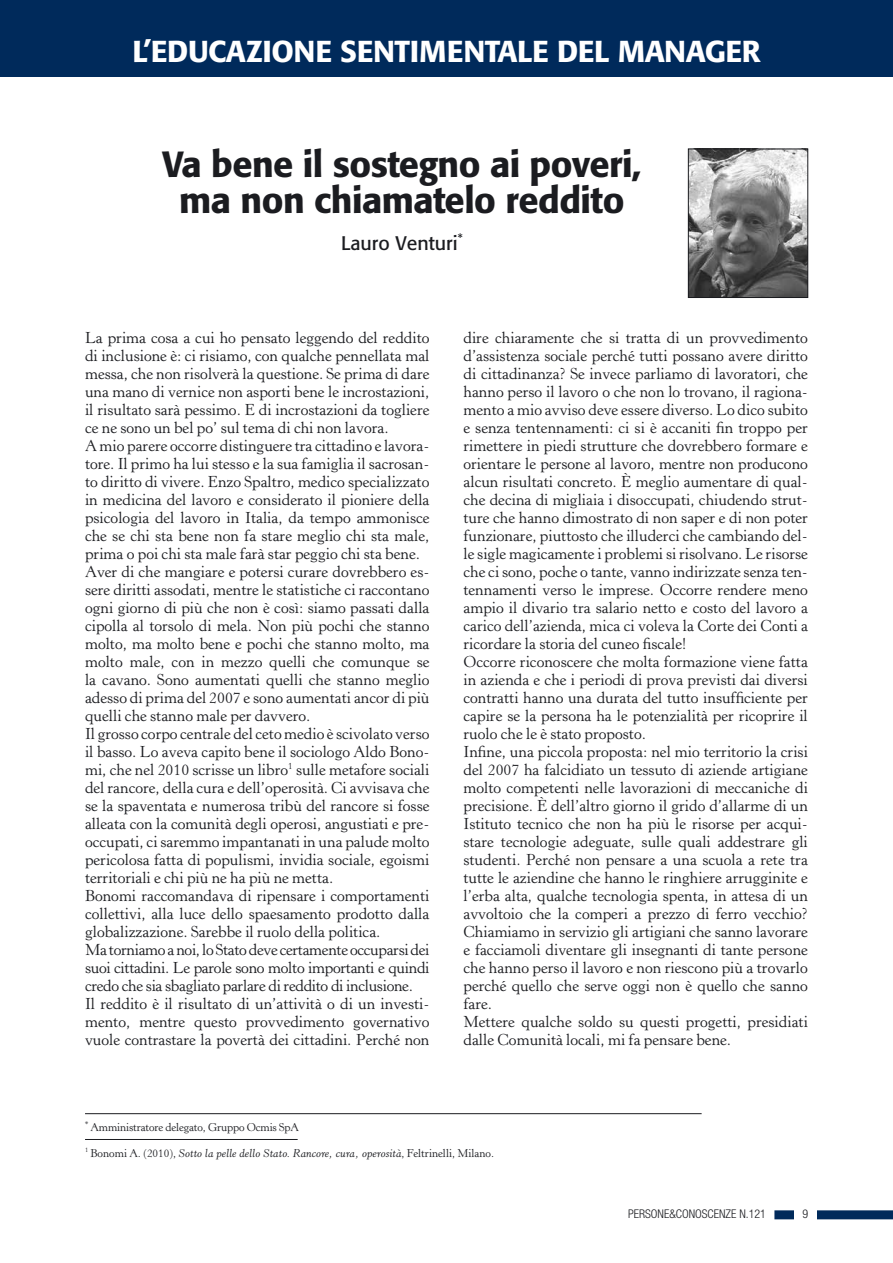
<style>
.page{position:relative;width:893px;height:1263px;background:#fff}
.page>*{position:absolute;margin:0;border:0;box-sizing:border-box;transform-origin:0 0}
.t1{font:500 36px/36px "Formata";letter-spacing:-.015em;color:#1b1c20;text-align:center}
.t2{font:500 30px "Formata";letter-spacing:-.015em;color:#fff}
.t3{font:19.5px "Formata";color:#1b1c20}
.t4{font:15.75px/18px "Horley Old Style MT Std";color:#1b1c20}
.t5{font:300 condensed 12px "Helvetica Neue LT Std";color:#1b1c20}
.t6{font:italic 11.25px "Horley Old Style MT Std";color:#1b1c20}
.t7{font:11.25px "Horley Old Style MT Std";letter-spacing:-.01em;color:#1b1c20}
.s1{font-style:normal}
</style>
<div class="page">
<div style="left:0;top:0;width:893px;height:77px;background:#002a5b"></div>
<img style="left:690px;top:151px;width:116px;height:145px">
<div style="left:688px;top:149px;width:120px;height:149px;border:1px solid #1b1c20"></div>
<div style="left:774px;top:1210px;width:119px;height:9px;background:#002a5b"></div>
<div style="left:794px;top:1204px;width:23px;height:22px;background:#fff"></div>
<hr style="left:85px;top:1113px;width:617px;height:1px;background:#1b1c20">
<hr style="left:85px;top:1139px;width:213px;height:1px;background:#1b1c20">
<h2 class="t2" style="left:132px;top:33px;width:630px">L’EDUCAZIONE SENTIMENTALE DEL MANAGER</h2>
<h1 class="t1" style="left:163px;top:147px;width:480px">Va bene il sostegno ai poveri, ma non chiamatelo reddito</h1>
<p class="t3" style="left:341px;top:231px;width:123px">Lauro Venturi<sup>*</sup></p>
<p class="t4" style="left:85px;top:329px;width:346px">La prima cosa a cui ho pensato leggendo del reddito di inclusione è: ci risiamo, con qualche pennellata mal messa, che non risolverà la questione. Se prima di dare una mano di vernice non asporti bene le incrostazioni, il risultato sarà pessimo. E di incrostazioni da togliere ce ne sono un bel po’ sul tema di chi non lavora.<br>A mio parere occorre distinguere tra cittadino e lavora&shy;tore. Il primo ha lui stesso e la sua famiglia il sacrosan&shy;to diritto di vivere. Enzo Spaltro, medico specializzato in medicina del lavoro e considerato il pioniere della psicologia del lavoro in Italia, da tempo ammonisce che se chi sta bene non fa stare meglio chi sta male, prima o poi chi sta male farà star peggio chi sta bene.<br>Aver di che mangiare e potersi curare dovrebbero es&shy;sere diritti assodati, mentre le statistiche ci raccontano ogni giorno di più che non è così: siamo passati dalla cipolla al torsolo di mela. Non più pochi che stanno molto, ma molto bene e pochi che stanno molto, ma molto male, con in mezzo quelli che comunque se la cavano. Sono aumentati quelli che stanno meglio adesso di prima del 2007 e sono aumentati ancor di più quelli che stanno male per davvero.<br>Il grosso corpo centrale del ceto medio è scivolato verso il basso. Lo aveva capito bene il sociologo Aldo Bono&shy;mi, che nel 2010 scrisse un libro<sup>1</sup> sulle metafore sociali del rancore, della cura e dell’operosità. Ci avvisava che se la spaventata e numerosa tribù del rancore si fosse alleata con la comunità degli operosi, angustiati e pre&shy;occupati, ci saremmo impantanati in una palude molto pericolosa fatta di populismi, invidia sociale, egoismi territoriali e chi più ne ha più ne metta.<br>Bonomi raccomandava di ripensare i comportamenti collettivi, alla luce dello spaesamento prodotto dalla globalizzazione. Sarebbe il ruolo della politica.<br>Ma torniamo a noi, lo Stato deve certamente occuparsi dei suoi cittadini. Le parole sono molto importanti e quindi credo che sia sbagliato parlare di reddito di inclusione.<br>Il reddito è il risultato di un’attività o di un investi&shy;mento, mentre questo provvedimento governativo vuole contrastare la povertà dei cittadini. Perché non</p>
<p class="t4" style="left:463px;top:329px;width:346px">dire chiaramente che si tratta di un provvedimento d’assistenza sociale perché tutti possano avere diritto di cittadinanza? Se invece parliamo di lavoratori, che hanno perso il lavoro o che non lo trovano, il ragiona&shy;mento a mio avviso deve essere diverso. Lo dico subito e senza tentennamenti: ci si è accaniti fin troppo per rimettere in piedi strutture che dovrebbero formare e orientare le persone al lavoro, mentre non producono alcun risultati concreto. È meglio aumentare di qual&shy;che decina di migliaia i disoccupati, chiudendo strut&shy;ture che hanno dimostrato di non saper e di non poter funzionare, piuttosto che illuderci che cambiando del&shy;le sigle magicamente i problemi si risolvano. Le risorse che ci sono, poche o tante, vanno indirizzate senza ten&shy;tennamenti verso le imprese. Occorre rendere meno ampio il divario tra salario netto e costo del lavoro a carico dell’azienda, mica ci voleva la Corte dei Conti a ricordare la storia del cuneo fiscale!<br>Occorre riconoscere che molta formazione viene fatta in azienda e che i periodi di prova previsti dai diversi contratti hanno una durata del tutto insufficiente per capire se la persona ha le potenzialità per ricoprire il ruolo che le è stato proposto.<br>Infine, una piccola proposta: nel mio territorio la crisi del 2007 ha falcidiato un tessuto di aziende artigiane molto competenti nelle lavorazioni di meccaniche di precisione. È dell’altro giorno il grido d’allarme di un Istituto tecnico che non ha più le risorse per acqui&shy;stare tecnologie adeguate, sulle quali addestrare gli studenti. Perché non pensare a una scuola a rete tra tutte le aziendine che hanno le ringhiere arrugginite e l’erba alta, qualche tecnologia spenta, in attesa di un avvoltoio che la comperi a prezzo di ferro vecchio?<br>Chiamiamo in servizio gli artigiani che sanno lavorare e facciamoli diventare gli insegnanti di tante persone che hanno perso il lavoro e non riescono più a trovarlo perché quello che serve oggi non è quello che sanno fare.<br>Mettere qualche soldo su questi progetti, presidiati dalle Comunità locali, mi fa pensare bene.</p>
<p class="t7" style="left:85px;top:1120px;width:215px"><sup>*</sup> Amministratore delegato, Gruppo Ocmis SpA</p>
<p class="t6" style="left:85px;top:1146px;width:411px"><sup>1</sup> <span class="s1">Bonomi A. (2010),</span> Sotto la pelle dello Stato. Rancore, cura, operosità<span class="s1">, Feltrinelli, Milano.</span></p>
<p class="t5" style="left:628px;top:1207px;width:139px">PERSONE&amp;CONOSCENZE N.121</p>
<p class="t5" style="left:803px;top:1207px;width:7px">9</p>
</div>
